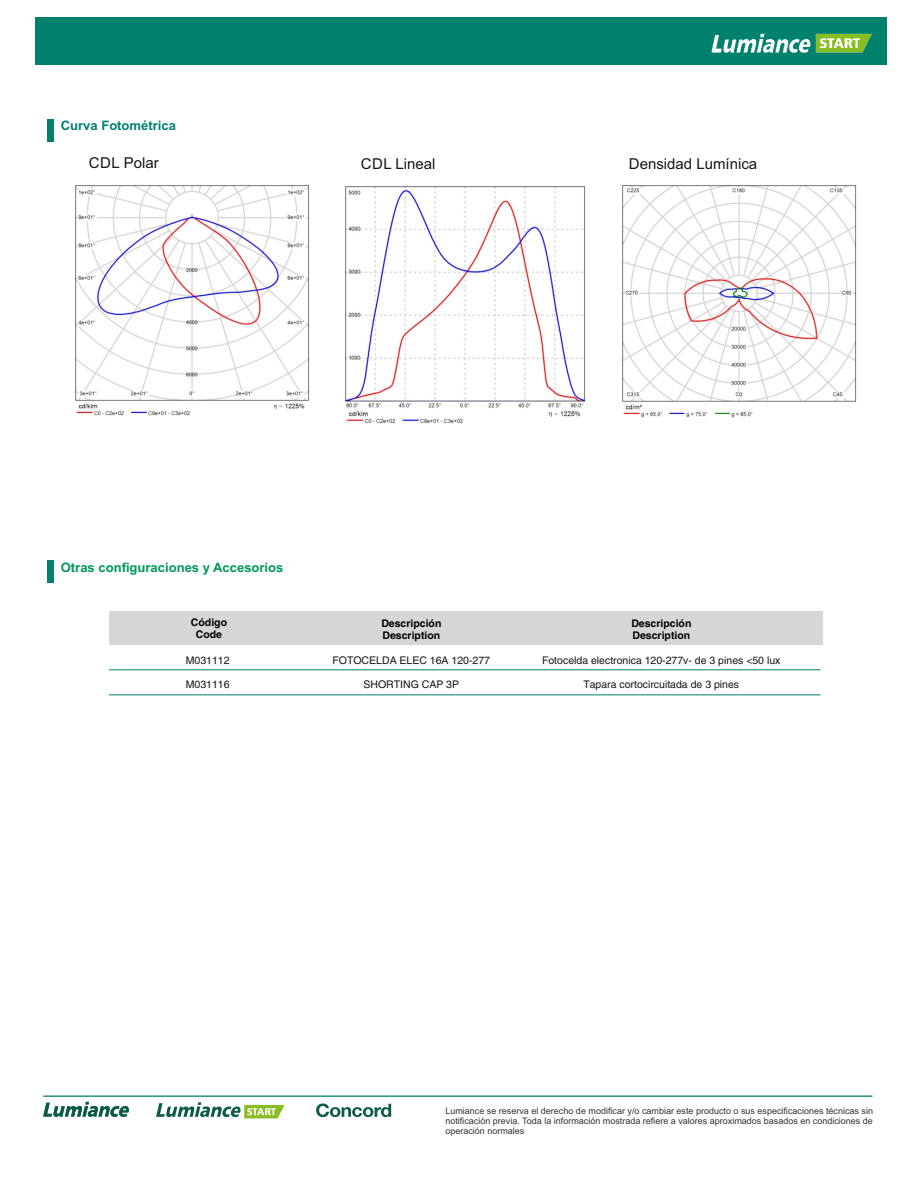
<style>
.page{position:relative;width:918px;height:1188px;background:#fff}
.page>*{position:absolute;margin:0;border:0;box-sizing:border-box;transform-origin:0 0}
.t1{font:15px "Arial";color:#151616}
.t2{font:700 13.05px "Arial";color:#00975c}
.t3{font:700 13.05px "Arial";color:#00816d}
.t4{font:10.5px "Helvetica";color:#151616}
.t5{font:700 10.5px/12.5px "Helvetica";color:#000}
.t6{font:9px/10.1px "Arial";color:#323232;text-align:justify}
</style>
<div class="page">
<div style="left:35px;top:18px;width:852px;height:47px;background:#00816d"></div>
<hr style="left:43px;top:1096px;width:829px;height:1px;background:#00816d">
<img style="left:711px;top:33px;width:161px;height:20px">
<svg style="left:316px;top:1103px;width:75px;height:14px"></svg>
<svg style="left:156px;top:1102px;width:85px;height:15px"></svg>
<img style="left:244px;top:1104px;width:41px;height:15px">
<svg style="left:43px;top:1102px;width:86px;height:15px"></svg>
<div style="left:48px;top:119px;width:6px;height:23px;background:#00816d"></div>
<img style="left:75px;top:185px;width:234px;height:231px">
<img style="left:345px;top:186px;width:241px;height:238px">
<img style="left:622px;top:185px;width:235px;height:233px">
<div style="left:110px;top:611px;width:713px;height:34px;background:#d6d6d6"></div>
<hr style="left:109px;top:669px;width:711px;height:1px;background:#00816d">
<div style="left:48px;top:561px;width:6px;height:22px;background:#00816d"></div>
<hr style="left:109px;top:694px;width:711px;height:1px;background:#00816d">
<h2 class="t3" style="left:61px;top:121px;width:117px">Curva Fotométrica</h2>
<h1 class="t1" style="left:89px;top:157px;width:71px">CDL Polar</h1>
<h1 class="t1" style="left:361px;top:158px;width:76px">CDL Lineal</h1>
<h1 class="t1" style="left:629px;top:158px;width:130px">Densidad Lumínica</h1>
<h2 class="t2" style="left:61px;top:562px;width:224px">Otras configuraciones y Accesorios</h2>
<p class="t5" style="left:191px;top:617px;width:38px;text-align:center">Código<br>Code</p>
<p class="t5" style="left:381px;top:618px;width:62px">Descripción<br>Description</p>
<p class="t4" style="left:186px;top:656px;width:45px">M031112</p>
<p class="t4" style="left:186px;top:680px;width:45px">M031116</p>
<p class="t4" style="left:332px;top:656px;width:159px">FOTOCELDA ELEC 16A 120-277</p>
<p class="t4" style="left:363px;top:680px;width:97px">SHORTING CAP 3P</p>
<p class="t5" style="left:631px;top:618px;width:62px">Descripción<br>Description</p>
<p class="t4" style="left:542px;top:656px;width:240px">Fotocelda electronica 120-277v- de 3 pines &lt;50 lux</p>
<p class="t4" style="left:583px;top:680px;width:157px">Tapara cortocircuitada de 3 pines</p>
<p class="t6" style="left:445px;top:1107px;width:429px">Lumiance se reserva el derecho de modificar y/o cambiar este producto o sus especificaciones técnicas sin notificación previa. Toda la información mostrada refiere a valores aproximados basados en condiciones de operación normales</p>
</div>
